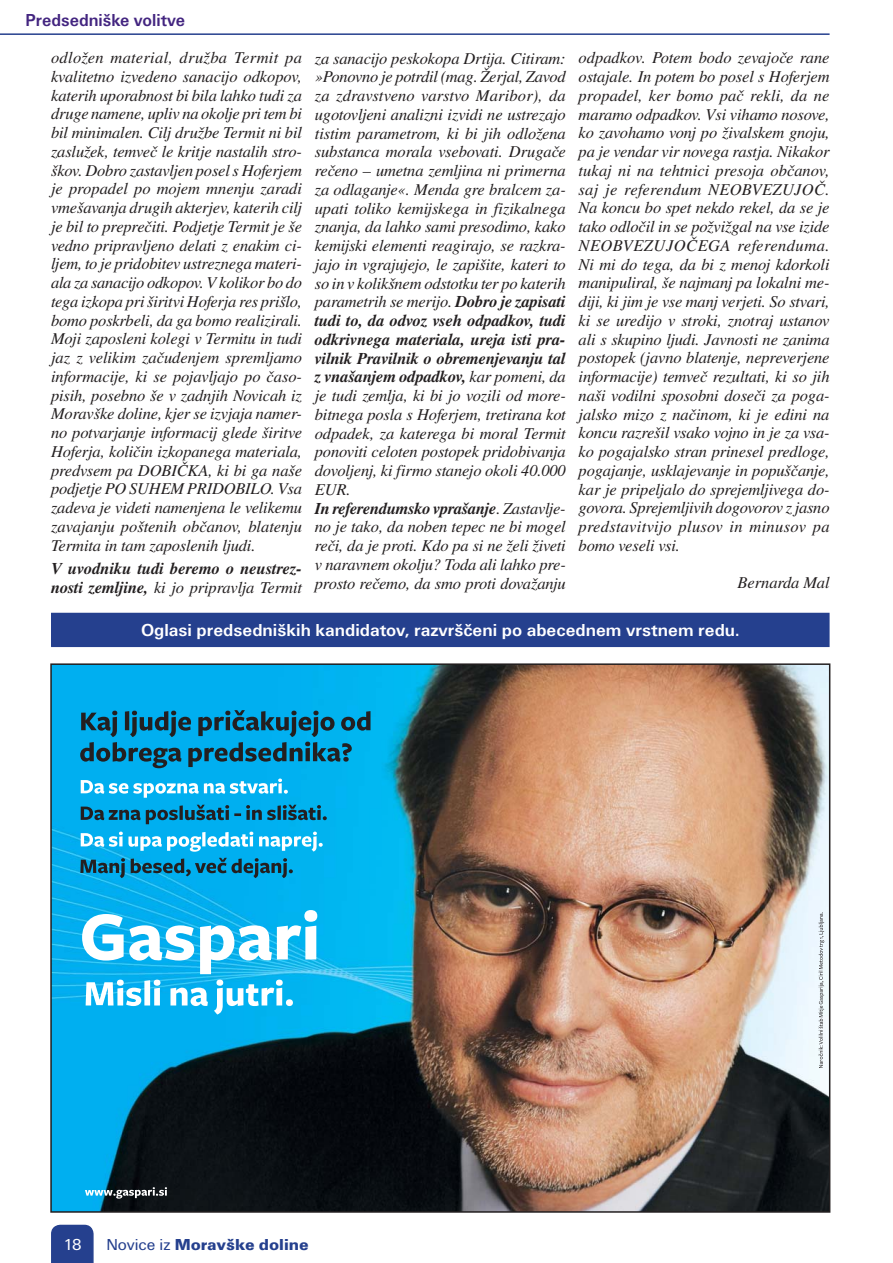
<style>
.page{position:relative;width:893px;height:1263px;background:#fff}
.page>*{position:absolute;margin:0;border:0;box-sizing:border-box;transform-origin:0 0}
.t1{font:700 18px "Unitus TEE";color:#fff}
.t2{font:700 18px "Unitus TEE";color:#432580;scale:.95 1}
.t3{font:italic 16.5px/18.8px "Nimbus Rom No 9 LEE";letter-spacing:-.01em;color:#231f20;text-align:justify}
.t4{font:italic 500 16.5px/18.8px "Nimbus Rom No 9 LEE";letter-spacing:-.005em;color:#231f20}
.t5{font:16.5px "Unitus TEE Blac";color:#25408e}
.t6{font:16.5px "Unitus TEE";color:#fff}
.s1{font-weight:400}
.s2{font-weight:500}
.s3{font-family:"Unitus TEE"}
</style>
<div class="page">
<div style="left:52px;top:614px;width:776px;height:32px;background:#25408e"></div>
<div style="left:51px;top:613px;width:778px;height:34px;border:2px solid #25408e"></div>
<img style="left:53px;top:666px;width:774px;height:544px">
<svg style="left:80px;top:710px;width:290px;height:58px;background:#0a84b1"></svg>
<svg style="left:80px;top:858px;width:45px;height:20px"></svg>
<svg style="left:131px;top:858px;width:162px;height:20px;background:#0b81ae"></svg>
<svg style="left:81px;top:832px;width:120px;height:20px"></svg>
<hr style="left:202px;top:832px;width:3px;height:14px;background:#fff">
<svg style="left:207px;top:832px;width:46px;height:15px"></svg>
<svg style="left:259px;top:832px;width:64px;height:20px"></svg>
<svg style="left:81px;top:807px;width:97px;height:17px;background:#0c7aa4"></svg>
<svg style="left:179px;top:805px;width:4px;height:15px"></svg>
<svg style="left:185px;top:805px;width:91px;height:15px"></svg>
<svg style="left:277px;top:805px;width:4px;height:15px"></svg>
<svg style="left:283px;top:805px;width:44px;height:15px"></svg>
<svg style="left:81px;top:779px;width:207px;height:19px"></svg>
<svg style="left:82px;top:914px;width:112px;height:47px"></svg>
<svg style="left:200px;top:910px;width:117px;height:64px"></svg>
<svg style="left:86px;top:980px;width:74px;height:26px"></svg>
<svg style="left:170px;top:988px;width:38px;height:18px"></svg>
<svg style="left:214px;top:980px;width:69px;height:35px"></svg>
<div style="left:286px;top:999px;width:7px;height:7px;background:#fff;border-radius:50%"></div>
<svg style="left:85px;top:1187px;width:82px;height:12px"></svg>
<svg style="left:818px;top:912px;width:6px;height:156px"></svg>
<div style="left:51px;top:1225px;width:43px;height:38px;background:#25408e"></div>
<hr style="left:0;top:33px;width:829px;height:2px;background:#25408e">
<p class="t2" style="left:26px;top:14px;width:169px">Predsedniške volitve</p>
<p class="t3" style="left:51px;top:50px;width:252px">odložen material, družba Termit pa kvalitetno izvedeno sanacijo odkopov, katerih uporabnost bi bila lahko tudi za druge namene, upliv na okolje pri tem bi bil minimalen. Cilj družbe Termit ni bil zaslužek, temveč le kritje nastalih stro&shy;škov. Dobro zastavljen posel s Hoferjem je propadel po mojem mnenju zaradi vmešavanja drugih akterjev, katerih cilj je bil to preprečiti. Podjetje Termit je še vedno pripravljeno delati z enakim ci&shy;ljem, to je pridobitev ustreznega materi&shy;ala za sanacijo odkopov. V kolikor bo do tega izkopa pri širitvi Hoferja res prišlo, bomo poskrbeli, da ga bomo realizirali.<br>Moji zaposleni kolegi v Termitu in tudi jaz z velikim začudenjem spremljamo informacije, ki se pojavljajo po časo&shy;pisih, posebno še v zadnjih Novicah iz Moravške doline, kjer se izvjaja namer&shy;no potvarjanje informacij glede širitve Hoferja, količin izkopanega materiala, predvsem pa DOBIČKA, ki bi ga naše podjetje PO SUHEM PRIDOBILO. Vsa zadeva je videti namenjena le velikemu zavajanju poštenih občanov, blatenju Termita in tam zaposlenih ljudi.</p>
<p class="t4" style="left:51px;top:560px;width:252px">V uvodniku tudi beremo o neustrez&shy;nosti zemljine, <span class="s1">ki jo pripravlja Termit</span></p>
<p class="t3" style="left:315px;top:50px;width:252px;text-align:left">za sanacijo peskokopa Drtija. Citiram: »Ponovno je potrdil (mag. Žerjal, Zavod za zdravstveno varstvo Maribor), da ugotovljeni analizni izvidi ne ustrezajo tistim parametrom, ki bi jih odložena substanca morala vsebovati. Drugače rečeno – umetna zemljina ni primerna za odlaganje«. Menda gre bralcem za&shy;upati toliko kemijskega in fizikalnega znanja, da lahko sami presodimo, kako kemijski elementi reagirajo, se razkra&shy;jajo in vgrajujejo, le zapišite, kateri to so in v kolikšnem odstotku ter po katerih parametrih se merijo. <span class="s2">Dobro je zapisati tudi to, da odvoz vseh odpadkov, tudi odkrivnega materiala, ureja isti pra&shy;vilnik Pravilnik o obremenjevanju tal z vnašanjem odpadkov,</span> kar pomeni, da je tudi zemlja, ki bi jo vozili od more&shy;bitnega posla s Hoferjem, tretirana kot odpadek, za katerega bi moral Termit ponoviti celoten postopek pridobivanja dovoljenj, ki firmo stanejo okoli 40.000<br>EUR.<br><span class="s2">In referendumsko vprašanje</span>. Zastavlje&shy;no je tako, da noben tepec ne bi mogel reči, da je proti. Kdo pa si ne želi živeti v naravnem okolju? Toda ali lahko pre&shy;prosto rečemo, da smo proti dovažanju</p>
<p class="t3" style="left:578px;top:50px;width:252px">odpadkov. Potem bodo zevajoče rane ostajale. In potem bo posel s Hoferjem propadel, ker bomo pač rekli, da ne maramo odpadkov. Vsi vihamo nosove, ko zavohamo vonj po živalskem gnoju, pa je vendar vir novega rastja. Nikakor tukaj ni na tehtnici presoja občanov, saj je referendum NEOBVEZUJOČ.<br>Na koncu bo spet nekdo rekel, da se je tako odločil in se požvižgal na vse izide NEOBVEZUJOČEGA referenduma.<br>Ni mi do tega, da bi z menoj kdorkoli manipuliral, še najmanj pa lokalni me&shy;diji, ki jim je vse manj verjeti. So stvari, ki se uredijo v stroki, znotraj ustanov ali s skupino ljudi. Javnosti ne zanima postopek (javno blatenje, nepreverjene informacije) temveč rezultati, ki so jih naši vodilni sposobni doseči za poga&shy;jalsko mizo z načinom, ki je edini na koncu razrešil vsako vojno in je za vsa&shy;ko pogajalsko stran prinesel predloge, pogajanje, usklajevanje in popuščanje, kar je pripeljalo do sprejemljivega do&shy;govora. Sprejemljivih dogovorov z jasno predstavitvijo plusov in minusov pa bomo veseli vsi.</p>
<p class="t3" style="left:737px;top:575px;width:93px">Bernarda Mal</p>
<p class="t1" style="left:141px;top:624px;width:600px">Oglasi predsedniških kandidatov, razvrščeni po abecednem vrstnem redu.</p>
<p class="t6" style="left:63px;top:1238px;width:21px">18</p>
<p class="t5" style="left:106px;top:1238px;width:204px"><span class="s3">Novice iz</span> Moravške doline</p>
</div>
